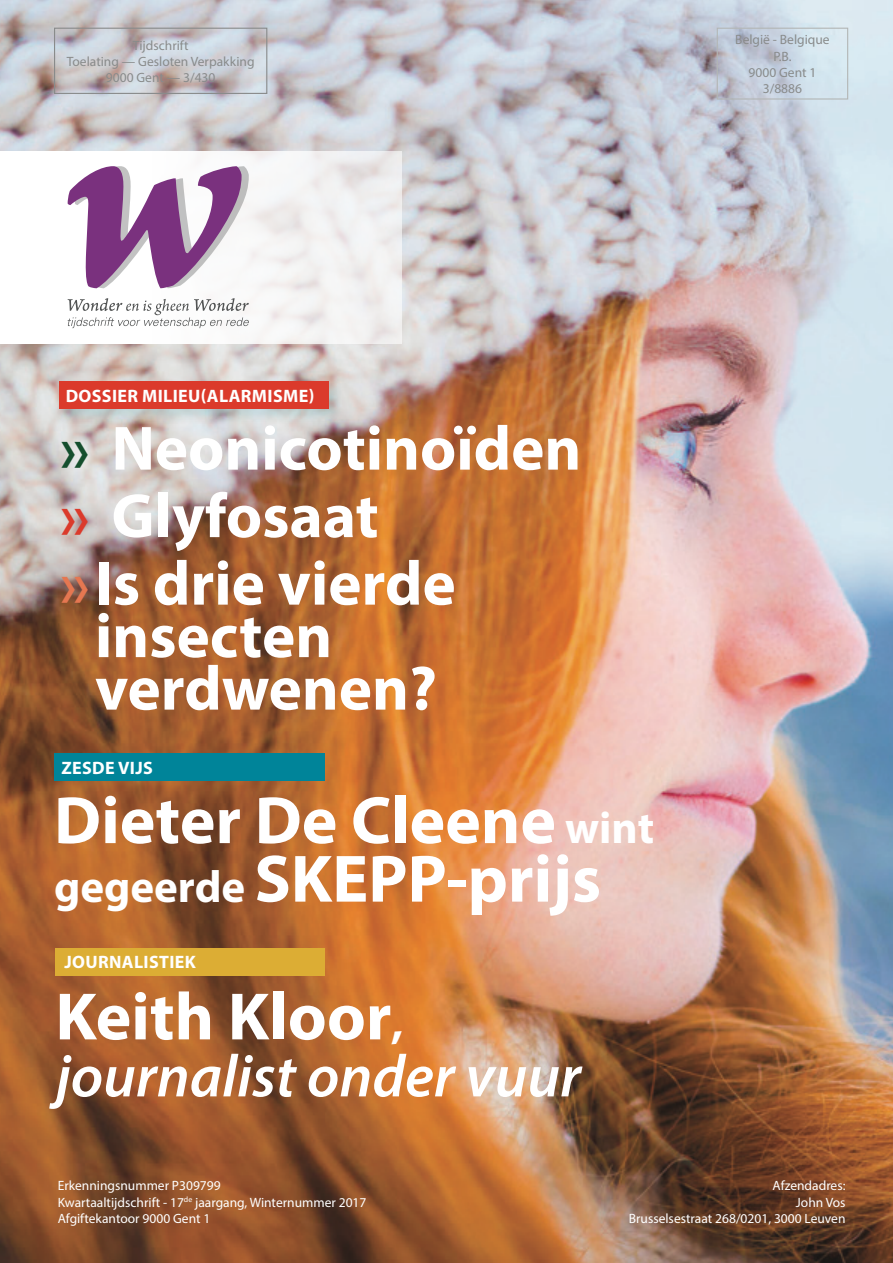
<style>
.page{position:relative;width:893px;height:1263px;background:#fff}
.page>*{position:absolute;margin:0;border:0;box-sizing:border-box;transform-origin:0 0}
.t1{font:700 67.5px/58.5px "Myriad Pro";color:#fff}
.t2{font:700 63px/67.5px "Myriad Pro";color:#fff}
.t3{font:italic 600 60px "Myriad Pro";color:#fff}
.t4{font:700 18px "Myriad Pro";letter-spacing:.02em;color:#fff}
.t5{font:13.5px/16.2px "Myriad Pro";color:#fff;text-align:right}
.t6{font:13.5px/16.2px "Myriad Pro";color:#898b8b;text-align:center}
.s1{font-size:45px}
</style>
<div class="page">
<img style="left:0;top:0;width:893px;height:1263px">
<div style="left:0;top:151px;width:402px;height:193px;background:linear-gradient(to right,#fff,#efeeee)"></div>
<svg style="left:68px;top:298px;width:181px;height:30px"></svg>
<svg style="left:68px;top:166px;width:181px;height:122px"></svg>
<div style="left:54px;top:28px;width:213px;height:66px;border:1px solid #898b8b"></div>
<div style="left:717px;top:28px;width:131px;height:72px;border:1px solid #b3b6b5"></div>
<div style="left:55px;top:947px;width:270px;height:28px;background:#dcad34"></div>
<div style="left:54px;top:753px;width:271px;height:28px;background:#008499"></div>
<div style="left:56px;top:378px;width:288px;height:47px;background:#008499;opacity:.15"></div>
<div style="left:59px;top:381px;width:269px;height:28px;background:#db3a2b"></div>
<svg style="left:62px;top:441px;width:26px;height:26px"></svg>
<svg style="left:62px;top:509px;width:26px;height:26px"></svg>
<svg style="left:62px;top:576px;width:26px;height:26px"></svg>
<p class="t6" style="left:67px;top:37px;width:189px">Tijdschrift<br>Toelating — Gesloten Verpakking<br>9000 Gent — 3/430</p>
<p class="t6" style="left:735px;top:32px;width:96px">België - Belgique<br>P.B.<br>9000 Gent 1<br>3/8886</p>
<h3 class="t4" style="left:66px;top:384px;width:250px">Dossier Milieu(alarmisme)</h3>
<h2 class="t2" style="left:95px;top:413px;width:488px">Neonicotinoïden<br>Glyfosaat<br>Is drie vierde</h2>
<h2 class="t2" style="left:95px;top:608px;width:343px;line-height:52.5px">insecten verdwenen?</h2>
<h3 class="t4" style="left:61px;top:756px;width:93px">Zesde Vijs</h3>
<h1 class="t1" style="left:54px;top:789px;width:602px">Dieter De Cleene <span class="s1">wint gegeerde</span> SKEPP-prijs</h1>
<h3 class="t4" style="left:64px;top:950px;width:132px">Journalistiek</h3>
<h1 class="t1" style="left:55px;top:985px;width:349px">Keith Kloor<span class="s1">,</span></h1>
<h3 class="t3" style="left:55px;top:1038px;width:527px">journalist onder vuur</h3>
<p class="t5" style="left:58px;top:1177px;width:310px;text-align:left">Erkenningsnummer P309799<br>Kwartaaltijdschrift - 17<sup>de</sup> jaargang, Winternummer 2017<br>Afgiftekantoor 9000 Gent 1</p>
<p class="t5" style="left:629px;top:1177px;width:218px">Afzendadres:<br>John Vos<br>Brusselsestraat 268/0201, 3000 Leuven</p>
</div>
